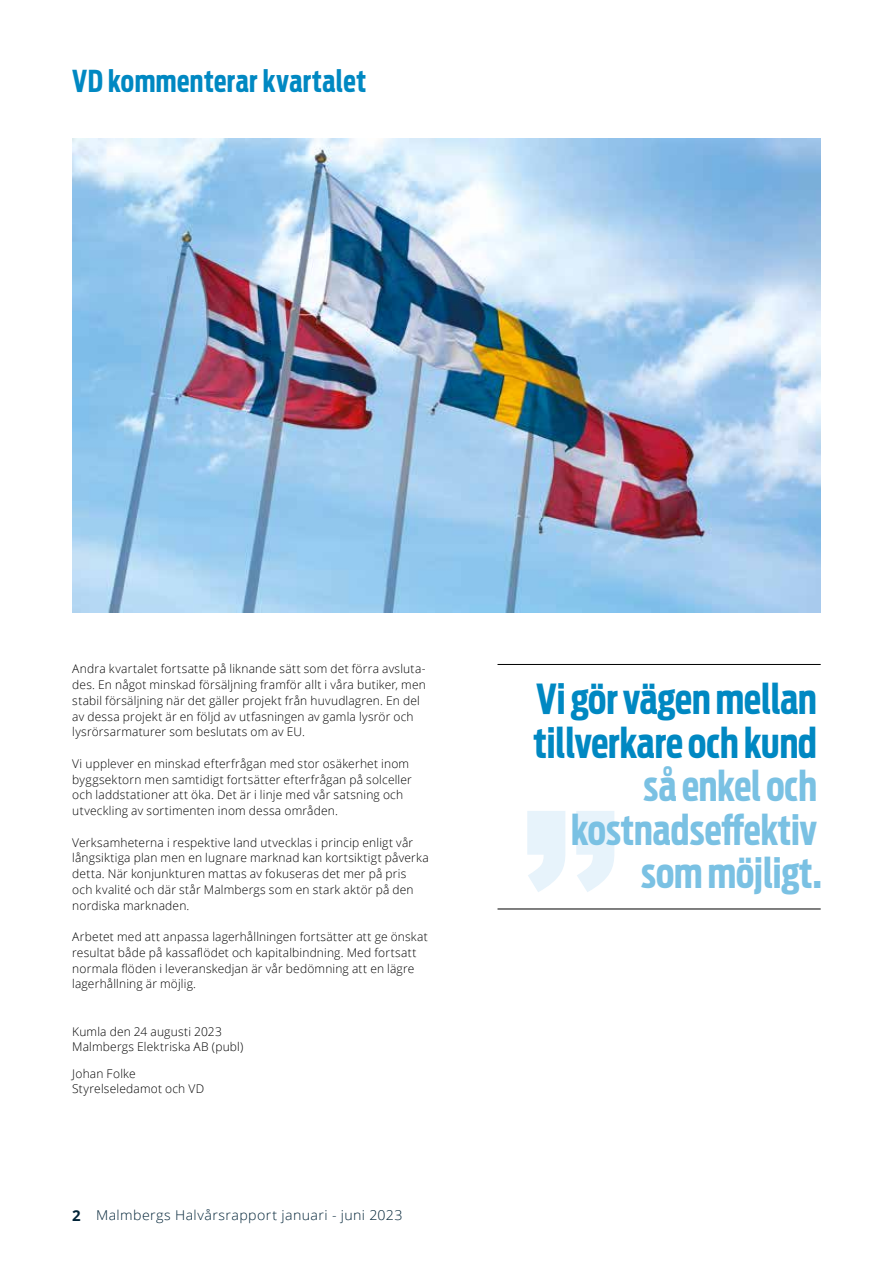
<style>
.page{position:relative;width:893px;height:1263px;background:#fff}
.page>*{position:absolute;margin:0;border:0;box-sizing:border-box;transform-origin:0 0}
.t1{font:700 extra-condensed 41.1px/43.5px "Antenna";color:#7ac1e3;text-align:right}
.t2{font:700 extra-condensed 41.1px/43.5px "Antenna";color:#0088c2}
.t3{font:700 extra-condensed 30px "Antenna";letter-spacing:.015em;color:#0088c2}
.t4{font:300 13.5px "Open Sans";letter-spacing:.03em;color:#002337;scale:1.05 1}
.t5{font:300 12px/15.8px "Open Sans";letter-spacing:.015em;color:#000}
.s1{font-weight:700;font-size:15px}
</style>
<div class="page">
<img style="left:72px;top:138px;width:749px;height:474px">
<svg style="left:527px;top:811px;width:87px;height:81px"></svg>
<hr style="left:497px;top:664px;width:324px;height:1px;background:#000">
<hr style="left:497px;top:909px;width:324px;height:1px;background:#000">
<h2 class="t3" style="left:72px;top:62px;width:295px">VD kommenterar kvartalet</h2>
<p class="t5" style="left:72px;top:661px;width:355px">Andra kvartalet fortsatte på liknande sätt som det förra avsluta&shy;des. En något minskad försäljning framför allt i våra butiker, men stabil försäljning när det gäller projekt från huvudlagren. En del av dessa projekt är en följd av utfasningen av gamla lysrör och lysrörsarmaturer som beslutats om av EU.</p>
<p class="t5" style="left:72px;top:755px;width:341px">Vi upplever en minskad efterfrågan med stor osäkerhet inom byggsektorn men samtidigt fortsätter efterfrågan på solceller och laddstationer att öka. Det är i linje med vår satsning och utveckling av sortimenten inom dessa områden.</p>
<p class="t5" style="left:72px;top:834px;width:358px">Verksamheterna i respektive land utvecklas i princip enligt vår långsiktiga plan men en lugnare marknad kan kortsiktigt påverka detta. När konjunkturen mattas av fokuseras det mer på pris och kvalité och där står Malmbergs som en stark aktör på den nordiska marknaden.</p>
<p class="t5" style="left:72px;top:928px;width:357px">Arbetet med att anpassa lagerhållningen fortsätter att ge önskat resultat både på kassaflödet och kapitalbindning. Med fortsatt normala flöden i leveranskedjan är vår bedömning att en lägre lagerhållning är möjlig.</p>
<p class="t5" style="left:72px;top:1023px;width:173px">Kumla den 24 augusti 2023<br>Malmbergs Elektriska AB (publ)</p>
<p class="t5" style="left:72px;top:1065px;width:133px">Johan Folke<br>Styrelseledamot och VD</p>
<p class="t4" style="left:72px;top:1206px;width:316px"><span class="s1">2</span> Malmbergs Halvårsrapport januari - juni 2023</p>
<h1 class="t2" style="left:533px;top:678px;width:285px">Vi gör vägen mellan tillverkare och kund</h1>
<h1 class="t1" style="left:571px;top:765px;width:252px">så enkel och kostnadseffektiv som möjligt.</h1>
</div>
